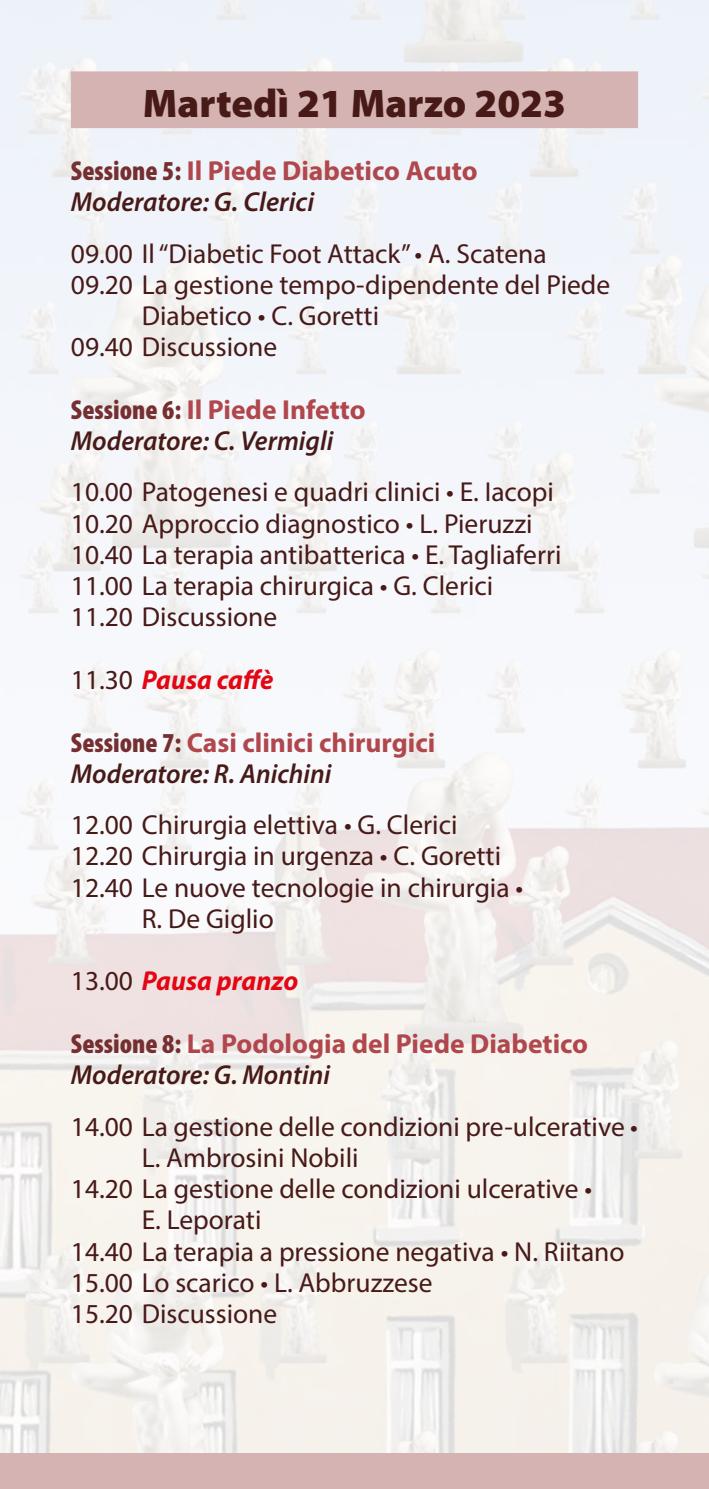
<style>
.page{position:relative;width:709px;height:1489px;background:#fff}
.page>*{position:absolute;margin:0;border:0;box-sizing:border-box;transform-origin:0 0}
.t1{font:900 40px "Myriad Pro";color:#471a18}
.t2{font:27.5px/31.2px "Myriad Pro";color:#471a18}
.t3{font:700 27.5px/31.2px "Myriad Pro";color:#b0474d}
.t4{font:italic 600 27.5px/31.2px "Myriad Pro";color:#471a18}
.t5{font:italic 700 27.5px "Myriad Pro";color:#e30613}
.s1{font-weight:900;font-stretch:condensed;color:#752f31}
.s2{font-weight:600;font-style:italic;color:#471a18}
.s3{font-weight:900;font-style:normal;font-stretch:condensed;color:#752f31}
.s4{font-weight:700;font-style:normal;color:#b0474d}
.s5{font-weight:400;font-style:normal;color:#471a18}
</style>
<div class="page">
<img style="left:0;top:0;width:709px;height:1453px">
<div style="left:71px;top:71px;width:567px;height:57px;background:#d5b3b2"></div>
<div style="left:0;top:1453px;width:709px;height:35px;background:#d5b3b2"></div>
<h1 class="t1" style="left:143px;top:81px;width:425px">Martedì 21 Marzo 2023</h1>
<p class="t3" style="left:71px;top:154px;width:408px"><span class="s1">Sessione 5:</span> Il Piede Diabetico Acuto<br><span class="s2">Moderatore: G. Clerici</span></p>
<p class="t2" style="left:71px;top:237px;width:477px">09.00 Il “Diabetic Foot Attack” • A. Scatena</p>
<p class="t2" style="left:71px;top:268px;width:541px">09.20 La gestione tempo-dipendente del Piede</p>
<p class="t2" style="left:142px;top:300px;width:239px">Diabetico • C. Goretti</p>
<p class="t2" style="left:71px;top:331px;width:208px">09.40 Discussione</p>
<p class="t4" style="left:71px;top:393px;width:296px"><span class="s3">Sessione 6:</span> <span class="s4">Il Piede Infetto<br></span>Moderatore: C. Vermigli</p>
<p class="t2" style="left:71px;top:476px;width:492px">10.00 Patogenesi e quadri clinici • E. Iacopi 10.20 Approccio diagnostico • L. Pieruzzi 10.40 La terapia antibatterica • E. Tagliaferri 11.00 La terapia chirurgica • G. Clerici 11.20 Discussione</p>
<p class="t5" style="left:71px;top:662px;width:204px"><span class="s5">11.30</span> Pausa caffè</p>
<p class="t3" style="left:71px;top:725px;width:366px"><span class="s1">Sessione 7:</span> Casi clinici chirurgici<br><span class="s2">Moderatore: R. Anichini</span></p>
<p class="t2" style="left:71px;top:808px;width:388px">12.00 Chirurgia elettiva • G. Clerici</p>
<p class="t2" style="left:71px;top:840px;width:432px">12.20 Chirurgia in urgenza • C. Goretti</p>
<p class="t2" style="left:71px;top:871px;width:454px">12.40 Le nuove tecnologie in chirurgia •</p>
<p class="t2" style="left:142px;top:902px;width:133px">R. De Giglio</p>
<p class="t5" style="left:71px;top:963px;width:229px"><span class="s5">13.00</span> Pausa pranzo</p>
<p class="t3" style="left:71px;top:1027px;width:519px"><span class="s1">Sessione 8:</span> La Podologia del Piede Diabetico<br><span class="s2">Moderatore: G. Montini</span></p>
<p class="t2" style="left:71px;top:1110px;width:568px">14.00 La gestione delle condizioni pre-ulcerative •</p>
<p class="t2" style="left:142px;top:1141px;width:218px">L. Ambrosini Nobili</p>
<p class="t2" style="left:71px;top:1172px;width:523px">14.20 La gestione delle condizioni ulcerative •</p>
<p class="t2" style="left:142px;top:1203px;width:121px">E. Leporati</p>
<p class="t2" style="left:71px;top:1235px;width:555px">14.40 La terapia a pressione negativa • N. Riitano</p>
<p class="t2" style="left:71px;top:1266px;width:363px">15.00 Lo scarico • L. Abbruzzese</p>
<p class="t2" style="left:71px;top:1297px;width:208px">15.20 Discussione</p>
</div>
